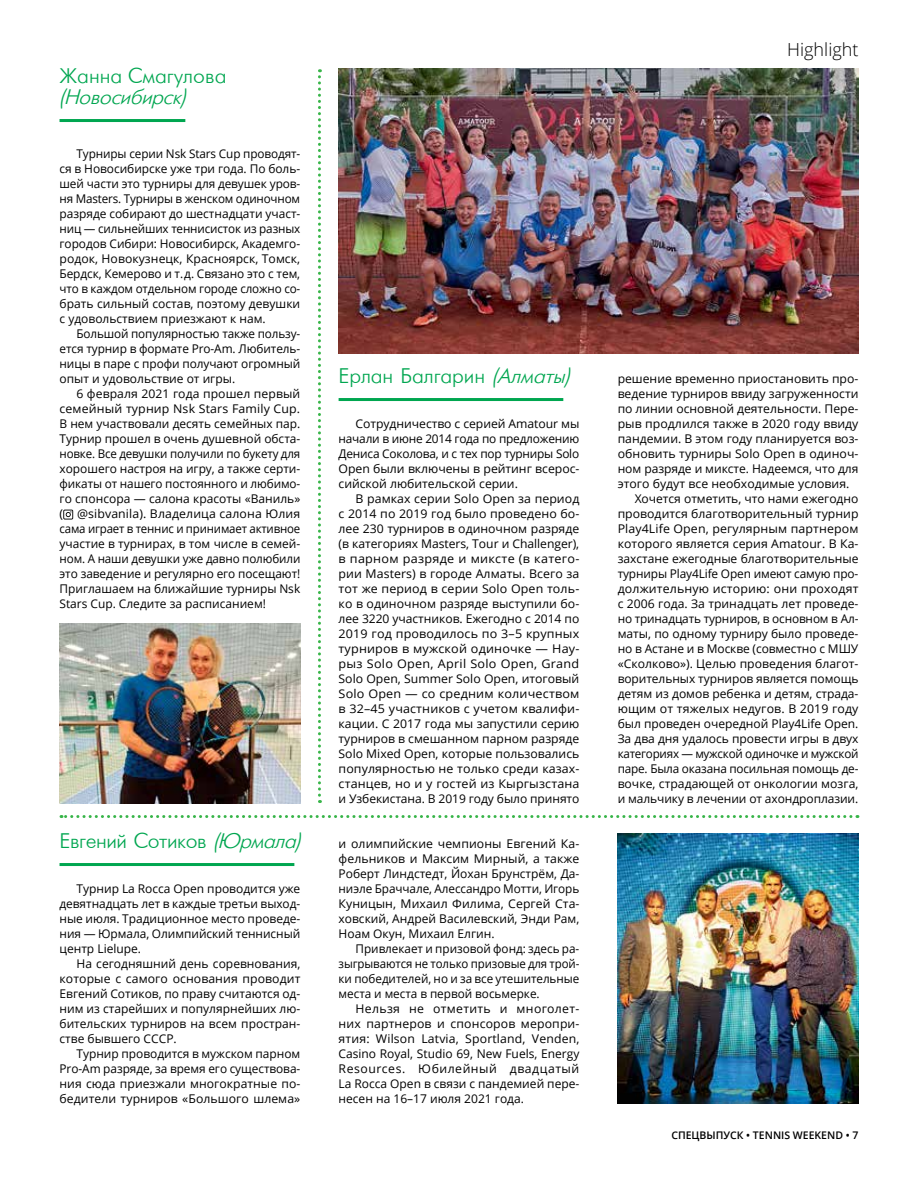
<style>
.page{position:relative;width:918px;height:1188px;background:#fff}
.page>*{position:absolute;margin:0;border:0;box-sizing:border-box;transform-origin:0 0}
.t1{font:21px "Futuris";letter-spacing:-.005em;color:#00a650}
.t2{font:italic 21px "Futuris";letter-spacing:-.02em;color:#00a650}
.t3{font:300 18px "Open Sans";color:#000}
.t4{font:12px/15px "Open Sans";color:#000;text-align:justify}
.t5{font:12px "Open Sans";letter-spacing:-.02em;color:#000}
.t6{font:600 10.5px "Open Sans";color:#000}
.s1{font-style:italic}
</style>
<div class="page">
<hr style="left:60px;top:863px;width:234px;height:3px;background:#00a650">
<hr style="left:60px;top:119px;width:125px;height:3px;background:#00a650">
<svg style="left:63px;top:510px;width:10px;height:10px"></svg>
<hr style="left:339px;top:398px;width:224px;height:3px;background:#00a650">
<svg style="left:61px;top:815px;width:790px;height:3px"></svg>
<img style="left:60px;top:623px;width:240px;height:180px">
<img style="left:618px;top:833px;width:240px;height:270px">
<img style="left:339px;top:68px;width:519px;height:285px">
<svg style="left:318px;top:69px;width:3px;height:734px"></svg>
<h1 class="t1" style="left:60px;top:65px;width:169px">Жанна Смагулова</h1>
<h1 class="t2" style="left:60px;top:86px;width:127px">(Новосибирск)</h1>
<p class="t4" style="left:60px;top:146px;width:242px;text-indent:17px">Турниры серии Nsk Stars Cup проводят‑ ся в Новосибирске уже три года. По боль‑ шей части это турниры для девушек уров‑ ня Masters. Турниры в женском одиночном разряде собирают до шестнадцати участ‑ ниц — сильнейших теннисисток из разных городов Сибири: Новосибирск, Академго‑ родок, Новокузнецк, Красноярск, Томск, Бердск, Кемерово и т. д. Связано это с тем, что в каждом отдельном городе сложно со‑ брать сильный состав, поэтому девушки с удовольствием приезжают к нам.</p>
<p class="t4" style="left:60px;top:326px;width:242px;text-indent:17px">Большой популярностью также пользу‑ ется турнир в формате Pro--Am. Любитель‑ ницы в паре с профи получают огромный опыт и удовольствие от игры.</p>
<p class="t4" style="left:60px;top:386px;width:242px;text-indent:17px">6 февраля 2021 года прошел первый семейный турнир Nsk Stars Family Cup.<br>В нем участвовали десять семейных пар.<br>Турнир прошел в очень душевной обста‑ новке. Все девушки получили по букету для хорошего настроя на игру, а также серти‑ фикаты от нашего постоянного и любимо‑ го спонсора — салона красоты «Ваниль» ( @sibvanila). Владелица салона Юлия сама играет в теннис и принимает активное участие в турнирах, в том числе в семей‑ ном. А наши девушки уже давно полюбили это заведение и регулярно его посещают!<br>Приглашаем на ближайшие турниры Nsk Stars Cup. Следите за расписанием!</p>
<h1 class="t1" style="left:60px;top:830px;width:242px">Евгений Сотиков <span class="s1">(Юрмала)</span></h1>
<p class="t4" style="left:60px;top:881px;width:242px;text-indent:17px">Турнир La Rocca Open проводится уже девятнадцать лет в каждые третьи выход‑ ные июля. Традиционное место проведе‑ ния — Юрмала, Олимпийский теннисный центр Lielupe.</p>
<p class="t4" style="left:60px;top:956px;width:242px;text-indent:17px">На сегодняшний день соревнования, которые с самого основания проводит Евгений Сотиков, по праву считаются од‑ ним из старейших и популярнейших лю‑ бительских турниров на всем простран‑ стве бывшего СССР.</p>
<p class="t4" style="left:60px;top:1046px;width:242px;text-indent:17px">Турнир проводится в мужском парном Pro--Am разряде, за время его существова‑ ния сюда приезжали многократные по‑ бедители турниров «Большого шлема»</p>
<h1 class="t1" style="left:339px;top:365px;width:232px">Ерлан Балгарин <span class="s1">(Алматы)</span></h1>
<p class="t4" style="left:339px;top:416px;width:242px;text-indent:17px">Сотрудничество с серией Amatour мы начали в июне 2014 года по предложению Дениса Соколова, и с тех пор турниры Solo Open были включены в рейтинг всерос‑ сийской любительской серии.</p>
<p class="t4" style="left:339px;top:491px;width:242px;text-indent:17px">В рамках серии Solo Open за период с 2014 по 2019 год было проведено бо‑ лее 230 турниров в одиночном разряде (в категориях Masters, Tour и Challenger), в парном разряде и миксте (в катего‑ рии Masters) в городе Алматы. Всего за тот же период в серии Solo Open толь‑ ко в одиночном разряде выступили бо‑ лее 3220 участников. Ежегодно с 2014 по 2019 год проводилось по 3–5 крупных турниров в мужской одиночке — Нау‑ рыз Solo Open, April Solo Open, Grand Solo Open, Summer Solo Open, итоговый Solo Open — со средним количеством в 32–45 участников с учетом квалифи‑ кации. С 2017 года мы запустили серию турниров в смешанном парном разряде Solo Mixed Open, которые пользовались популярностью не только среди казах‑ станцев, но и у гостей из Кыргызстана и Узбекистана. В 2019 году было принято</p>
<p class="t4" style="left:339px;top:836px;width:242px">и олимпийские чемпионы Евгений Ка‑ фельников и Максим Мирный, а также Роберт Линдстедт, Йохан Брунстрём, Да‑ ниэле Браччале, Алессандро Мотти, Игорь Куницын, Михаил Филима, Сергей Ста‑ ховский, Андрей Василевский, Энди Рам, Ноам Окун, Михаил Елгин.</p>
<p class="t4" style="left:339px;top:941px;width:242px;text-indent:17px">Привлекает и призовой фонд: здесь ра‑ зыгрываются не только призовые для трой‑ ки победителей, но и за все утешительные места и места в первой восьмерке.</p>
<p class="t4" style="left:339px;top:1001px;width:242px;text-indent:17px">Нельзя не отметить и многолет‑ них партнеров и спонсоров меропри‑ ятия: Wilson Latvia, Sportland, Venden, Casino Royal, Studio 69, New Fuels, Energy Resources. Юбилейный двадцатый La Rocca Open в связи с пандемией пере‑ несен на 16–17 июля 2021 года.</p>
<h2 class="t3" style="left:787px;top:38px;width:73px">Highlight</h2>
<p class="t4" style="left:618px;top:371px;width:242px">решение временно приостановить про‑</p>
<p class="t4" style="left:618px;top:386px;width:242px">ведение турниров ввиду загруженности</p>
<p class="t4" style="left:618px;top:401px;width:242px">по линии основной деятельности. Пере‑</p>
<p class="t4" style="left:618px;top:416px;width:242px">рыв продлился также в 2020 году ввиду</p>
<p class="t4" style="left:618px;top:431px;width:242px">пандемии. В этом году планируется воз‑</p>
<p class="t4" style="left:618px;top:446px;width:242px">обновить турниры Solo Open в одиноч‑</p>
<p class="t4" style="left:618px;top:461px;width:242px">ном разряде и миксте. Надеемся, что для</p>
<p class="t4" style="left:618px;top:476px;width:233px">этого будут все необходимые условия.</p>
<p class="t4" style="left:635px;top:491px;width:225px">Хочется отметить, что нами ежегодно</p>
<p class="t4" style="left:618px;top:506px;width:242px">проводится благотворительный турнир</p>
<p class="t4" style="left:618px;top:521px;width:242px">Play4Life Open, регулярным партнером</p>
<p class="t4" style="left:618px;top:536px;width:242px">которого является серия Amatour. В Ка‑</p>
<p class="t4" style="left:618px;top:551px;width:242px">захстане ежегодные благотворительные</p>
<p class="t4" style="left:618px;top:566px;width:242px">турниры Play4Life Open имеют самую про‑</p>
<p class="t4" style="left:618px;top:581px;width:242px">должительную историю: они проходят</p>
<p class="t4" style="left:618px;top:596px;width:242px">с 2006 года. За тринадцать лет проведе‑</p>
<p class="t4" style="left:618px;top:611px;width:242px">но тринадцать турниров, в основном в Ал‑</p>
<p class="t4" style="left:618px;top:626px;width:242px">маты, по одному турниру было проведе‑</p>
<p class="t4" style="left:618px;top:641px;width:242px">но в Астане и в Москве (совместно с МШУ</p>
<p class="t4" style="left:618px;top:656px;width:242px">«Сколково»). Целью проведения благот‑</p>
<p class="t4" style="left:618px;top:671px;width:242px">ворительных турниров является помощь</p>
<p class="t4" style="left:618px;top:686px;width:242px">детям из домов ребенка и детям, страда‑</p>
<p class="t4" style="left:618px;top:701px;width:242px">ющим от тяжелых недугов. В 2019 году</p>
<p class="t4" style="left:618px;top:716px;width:242px">был проведен очередной Play4Life Open.</p>
<p class="t4" style="left:618px;top:731px;width:242px">За два дня удалось провести игры в двух</p>
<p class="t5" style="left:618px;top:745px;width:242px">категориях — мужской одиночке и мужской</p>
<p class="t4" style="left:618px;top:761px;width:242px">паре. Была оказана посильная помощь де‑</p>
<p class="t4" style="left:618px;top:776px;width:242px">вочке, страдающей от онкологии мозга,</p>
<p class="t4" style="left:618px;top:791px;width:242px">и мальчику в лечении от ахондроплазии.</p>
<p class="t6" style="left:671px;top:1128px;width:189px">СПЕЦВЫПУСК • TENNIS WEEKEND • 7</p>
</div>
